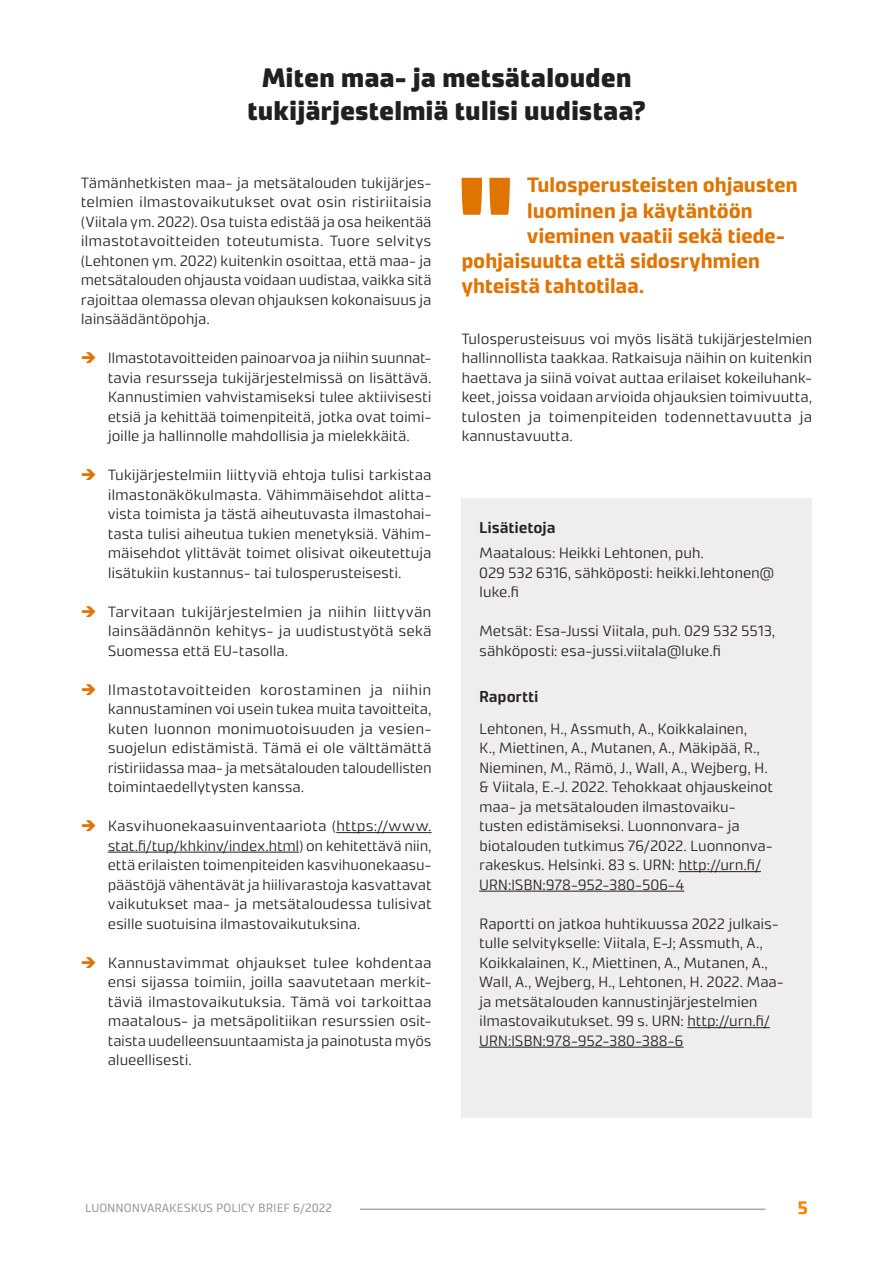
<style>
.page{position:relative;width:893px;height:1263px;background:#fff}
.page>*{position:absolute;margin:0;border:0;box-sizing:border-box;transform-origin:0 0}
.t1{font:900 27px/33px "Accura";letter-spacing:-.005em;color:#231f20;text-align:center}
.t2{font:700 21px "Accura";letter-spacing:-.015em;color:#e07400}
.t3{font:600 18px "Accura";color:#ff8200}
.valiotsikko{font:600 15.75px "Accura";letter-spacing:-.005em;color:#231f20}
.leipis{font:300 15px/19.5px "Accura";letter-spacing:-.01em;color:#231f20;text-align:justify}
.t4{font:12px "Accura";color:#989b9c}
</style>
<div class="page">
<div style="left:461px;top:498px;width:351px;height:620px;background:#eee"></div>
<hr style="left:678px;top:871px;width:83px;height:1px;background:#231f20">
<hr style="left:479px;top:891px;width:205px;height:1px;background:#231f20">
<hr style="left:687px;top:1027px;width:83px;height:1px;background:#231f20">
<hr style="left:479px;top:1047px;width:205px;height:1px;background:#231f20">
<hr style="left:336px;top:832px;width:96px;height:1px;background:#231f20">
<hr style="left:108px;top:852px;width:191px;height:1px;background:#231f20">
<svg style="left:462px;top:178px;width:48px;height:37px"></svg>
<hr style="left:360px;top:1209px;width:405px;height:1px;background:#a4a7a8">
<h1 class="t1" style="left:247px;top:61px;width:400px">Miten maa- ja metsätalouden tukijärjestelmiä tulisi uudistaa?</h1>
<p class="leipis" style="left:81px;top:172px;width:352px">Tämänhetkisten maa- ja metsätalouden tukijärjes&shy;telmien ilmastovaikutukset ovat osin ristiriitaisia (Viitala ym. 2022). Osa tuista edistää ja osa heikentää ilmastotavoitteiden toteutumista. Tuore selvitys (Lehtonen ym. 2022) kuitenkin osoittaa, että maa- ja metsätalouden ohjausta voidaan uudistaa, vaikka sitä rajoittaa olemassa olevan ohjauksen kokonaisuus ja lainsäädäntöpohja.</p>
<p class="leipis" style="left:108px;top:348px;width:325px">Ilmastotavoitteiden painoarvoa ja niihin suunnat&shy;tavia resursseja tukijärjestelmissä on lisättävä.<br>Kannustimien vahvistamiseksi tulee aktiivisesti etsiä ja kehittää toimenpiteitä, jotka ovat toimi&shy;joille ja hallinnolle mahdollisia ja mielekkäitä.</p>
<p class="leipis" style="left:108px;top:465px;width:325px">Tukijärjestelmiin liittyviä ehtoja tulisi tarkistaa ilmastonäkökulmasta. Vähimmäisehdot alitta&shy;vista toimista ja tästä aiheutuvasta ilmastohai&shy;tasta tulisi aiheutua tukien menetyksiä. Vähim&shy;mäisehdot ylittävät toimet olisivat oikeutettuja lisätukiin kustannus- tai tulosperusteisesti.</p>
<p class="leipis" style="left:108px;top:601px;width:325px">Tarvitaan tukijärjestelmien ja niihin liittyvän lainsäädännön kehitys- ja uudistustyötä sekä Suomessa että EU-tasolla.</p>
<p class="leipis" style="left:108px;top:679px;width:325px">Ilmastotavoitteiden korostaminen ja niihin kannustaminen voi usein tukea muita tavoitteita, kuten luonnon monimuotoisuuden ja vesien&shy;suojelun edistämistä. Tämä ei ole välttämättä ristiriidassa maa- ja metsätalouden taloudellisten toimintaedellytysten kanssa.</p>
<p class="leipis" style="left:108px;top:816px;width:325px">Kasvihuonekaasuinventaariota (https://www. stat.fi/tup/khkinv/index.html) on kehitettävä niin, että erilaisten toimenpiteiden kasvihuonekaasu&shy;päästöjä vähentävät ja hiilivarastoja kasvattavat vaikutukset maa- ja metsätaloudessa tulisivat esille suotuisina ilmastovaikutuksina.</p>
<p class="leipis" style="left:108px;top:952px;width:325px">Kannustavimmat ohjaukset tulee kohdentaa ensi sijassa toimiin, joilla saavutetaan merkit&shy;täviä ilmastovaikutuksia. Tämä voi tarkoittaa maatalous- ja metsäpolitiikan resurssien osit&shy;taista uudelleensuuntaamista ja painotusta myös alueellisesti.</p>
<h2 class="t2" style="left:527px;top:172px;width:272px">Tulosperusteisten ohjausten</h2>
<h2 class="t2" style="left:527px;top:198px;width:227px">luominen ja käytäntöön</h2>
<h2 class="t2" style="left:527px;top:223px;width:260px">vieminen vaatii sekä tiede-</h2>
<h2 class="t2" style="left:461px;top:248px;width:300px">pohjaisuutta että sidosryhmien</h2>
<h2 class="t2" style="left:461px;top:273px;width:184px">yhteistä tahtotilaa.</h2>
<p class="leipis" style="left:461px;top:328px;width:352px">Tulosperusteisuus voi myös lisätä tukijärjestelmien hallinnollista taakkaa. Ratkaisuja näihin on kuitenkin haettava ja siinä voivat auttaa erilaiset kokeiluhank&shy;keet, joissa voidaan arvioida ohjauksien toimivuutta, tulosten ja toimenpiteiden todennettavuutta ja kannustavuutta.</p>
<p class="valiotsikko" style="left:479px;top:518px;width:78px">Lisätietoja</p>
<p class="leipis" style="left:479px;top:543px;width:296px;text-align:left">Maatalous: Heikki Lehtonen, puh.<br>029 532 6316, sähköposti: heikki.lehtonen@ luke.fi</p>
<p class="leipis" style="left:479px;top:621px;width:297px">Metsät: Esa-Jussi Viitala, puh. 029 532 5513, sähköposti: esa-jussi.viitala@luke.fi</p>
<p class="valiotsikko" style="left:479px;top:687px;width:61px">Raportti</p>
<p class="leipis" style="left:479px;top:718px;width:295px;text-align:left">Lehtonen, H., Assmuth, A., Koikkalainen,<br>K., Miettinen, A., Mutanen, A., Mäkipää, R., Nieminen, M., Rämö, J., Wall, A., Wejberg, H. &amp; Viitala, E.-J. 2022. Tehokkaat ohjauskeinot maa- ja metsätalouden ilmastovaiku&shy;tusten edistämiseksi. Luonnonvara- ja biotalouden tutkimus 76/2022. Luonnonva&shy;rakeskus. Helsinki. 83 s. URN: http://urn.fi/ URN:ISBN:978-952-380-506-4</p>
<p class="leipis" style="left:479px;top:913px;width:306px;text-align:left">Raportti on jatkoa huhtikuussa 2022 julkais&shy;tulle selvitykselle: Viitala, E-J; Assmuth, A., Koikkalainen, K., Miettinen, A., Mutanen, A., Wall, A., Wejberg, H., Lehtonen, H. 2022. Maa&shy;ja metsätalouden kannustinjärjestelmien ilmastovaikutukset. 99 s. URN: http://urn.fi/ URN:ISBN:978-952-380-388-6</p>
<p class="t4" style="left:85px;top:1200px;width:248px">LUONNONVARAKESKUS POLICY BRIEF 6/2022</p>
<p class="t3" style="left:798px;top:1197px;width:12px">5</p>
</div>
